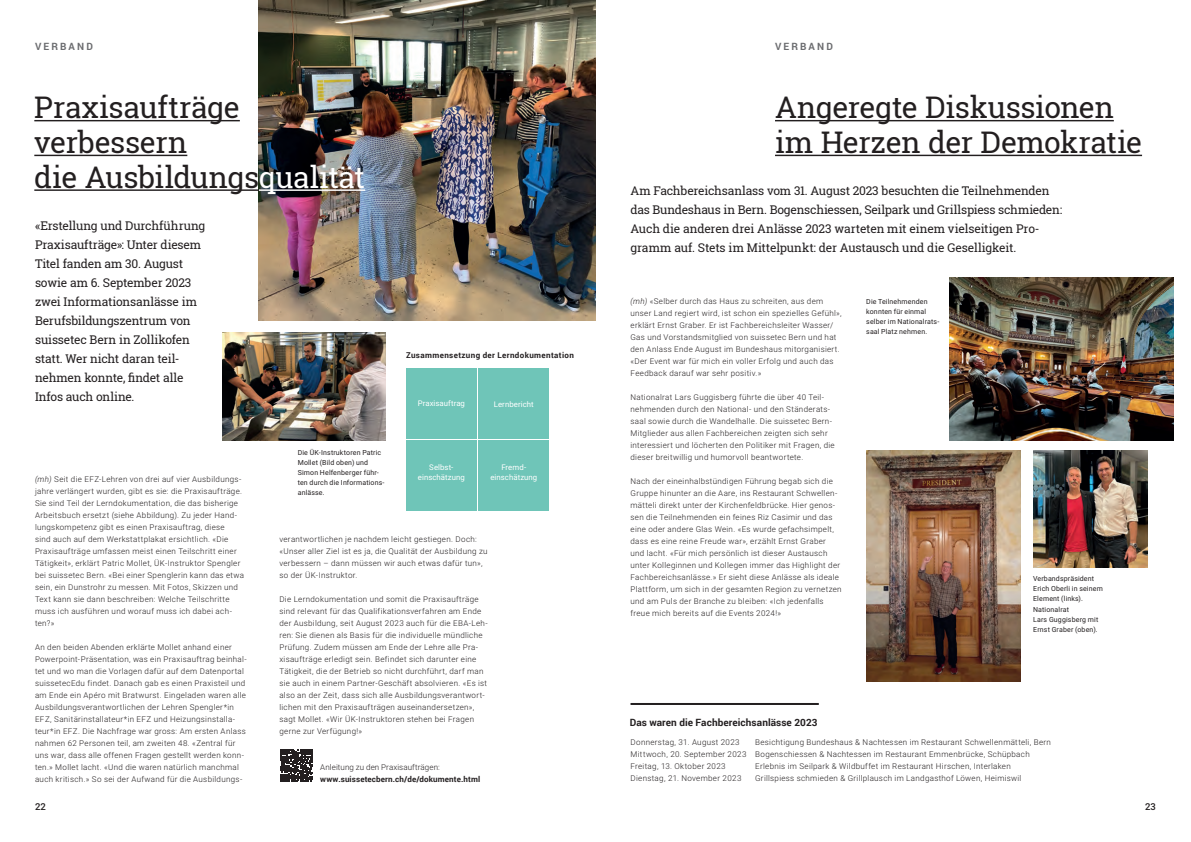
<style>
.page{position:relative;width:1191px;height:842px;background:#fff}
.page>*{position:absolute;margin:0;border:0;box-sizing:border-box;transform-origin:0 0}
.t1{font:29.8px/34.7px "Roboto Slab";letter-spacing:-.01em;color:#231f20}
.t2{font:12px/19px "Roboto Slab";letter-spacing:-.015em;color:#231f20}
.t3{font:700 10px "Roboto";letter-spacing:.005em;color:#231f20}
.t4{font:700 10px "Roboto";letter-spacing:.21em;color:#6c6d70}
.t5{font:500 9.5px "Roboto";color:#231f20}
.t6{font:300 8px/12px "Roboto";letter-spacing:.04em;color:#231f20}
.t7{font:700 8px "Roboto";letter-spacing:.015em;color:#231f20}
.t8{font:700 8px "Roboto";letter-spacing:.04em;color:#231f20}
.t9{font:300 8px "Roboto";letter-spacing:.01em;color:#231f20}
.t10{font:7.8px/10px "Roboto";letter-spacing:.005em;color:#fff;text-align:center}
.t11{font:7px/10px "Roboto";letter-spacing:.02em;color:#231f20}
.s1{color:#fff}
.s2{font-style:italic}
</style>
<div class="page">
<img style="left:259px;top:0;width:336px;height:320px">
<hr style="left:34px;top:120px;width:206px;height:1px;background:#231f20">
<hr style="left:34px;top:155px;width:153px;height:1px;background:#231f20">
<hr style="left:34px;top:189px;width:225px;height:2px;background:#231f20">
<hr style="left:259px;top:189px;width:106px;height:2px;background:#fff">
<hr style="left:775px;top:120px;width:338px;height:1px;background:#231f20">
<hr style="left:775px;top:155px;width:367px;height:1px;background:#231f20">
<img style="left:949px;top:277px;width:224px;height:163px">
<img style="left:222px;top:332px;width:163px;height:109px">
<hr style="left:630px;top:703px;width:189px;height:2px;background:#231f20">
<img style="left:1033px;top:451px;width:114px;height:116px">
<img style="left:866px;top:451px;width:154px;height:231px">
<div style="left:406px;top:368px;width:70px;height:70px;background:#6fc5b8"></div>
<div style="left:406px;top:440px;width:70px;height:70px;background:#6fc5b8"></div>
<div style="left:479px;top:368px;width:70px;height:70px;background:#6fc5b8"></div>
<div style="left:479px;top:440px;width:70px;height:70px;background:#6fc5b8"></div>
<svg style="left:280px;top:749px;width:32px;height:33px"></svg>
<p class="t4" style="left:35px;top:40px;width:59px">VERBAND</p>
<p class="t4" style="left:775px;top:40px;width:59px">VERBAND</p>
<h1 class="t1" style="left:34px;top:90px;width:332px">Praxisaufträge verbessern<br>die Ausbildungs<span class="s1">qualität</span></h1>
<h1 class="t1" style="left:775px;top:90px;width:368px">Angeregte Diskussionen im Herzen der Demokratie</h1>
<p class="t2" style="left:630px;top:181px;width:433px">Am Fachbereichsanlass vom 31. August 2023 besuchten die Teilnehmenden das Bundeshaus in Bern. Bogenschiessen, Seilpark und Grillspiess schmieden:<br>Auch die anderen drei Anlässe 2023 warteten mit einem vielseitigen Pro&shy;gramm auf. Stets im Mittelpunkt: der Austausch und die Geselligkeit.</p>
<p class="t2" style="left:35px;top:216px;width:172px">«Erstellung und Durchführung<br>Praxisaufträge»: Unter diesem<br>Titel fanden am 30. August sowie am 6. September 2023 zwei Informationsanlässe im<br>Berufsbildungszentrum von suissetec Bern in Zollikofen statt. Wer nicht daran teil&shy;nehmen konnte, findet alle<br>Infos auch online.</p>
<p class="t6" style="left:630px;top:294px;width:213px"><span class="s2">(mh)</span> «Selber durch das Haus zu schreiten, aus dem unser Land regiert wird, ist schon ein spezielles Gefühl», erklärt Ernst Graber. Er ist Fachbereichsleiter Wasser/ Gas und Vorstandsmitglied von suissetec Bern und hat den Anlass Ende August im Bundeshaus mitorganisiert. «Der Event war für mich ein voller Erfolg und auch das Feedback darauf war sehr positiv.»</p>
<p class="t6" style="left:630px;top:390px;width:206px">Nationalrat Lars Guggisberg führte die über 40 Teil&shy;nehmenden durch den National- und den Ständerats&shy;saal sowie durch die Wandelhalle. Die suissetec Bern-Mitglieder aus allen Fachbereichen zeigten sich sehr interessiert und löcherten den Politiker mit Fragen, die dieser breitwillig und humorvoll beantwortete.</p>
<p class="t6" style="left:630px;top:474px;width:213px">Nach der eineinhalbstündigen Führung begab sich die Gruppe hinunter an die Aare, ins Restaurant Schwellen&shy;mätteli direkt unter der Kirchenfeldbrücke. Hier genos&shy;sen die Teilnehmenden ein feines Riz Casimir und das eine oder andere Glas Wein. «Es wurde gefachsimpelt, dass es eine reine Freude war», erzählt Ernst Graber und lacht. «Für mich persönlich ist dieser Austausch unter Kolleginnen und Kollegen immer das Highlight der Fachbereichsanlässe.» Er sieht diese Anlässe als ideale Plattform, um sich in der gesamten Region zu vernetzen und am Puls der Branche zu bleiben: «Ich jedenfalls freue mich bereits auf die Events 2024!»</p>
<p class="t11" style="left:866px;top:296px;width:75px">Die Teilnehmenden konnten für einmal selber im Nationalrats&shy;saal Platz nehmen.</p>
<p class="t8" style="left:406px;top:350px;width:169px">Zusammensetzung der Lerndokumentation</p>
<p class="t10" style="left:418px;top:398px;width:49px">Praxisauftrag</p>
<p class="t10" style="left:494px;top:398px;width:41px">Lernbericht</p>
<p class="t11" style="left:298px;top:447px;width:88px">Die ÜK-Instruktoren Patric<br>Mollet (Bild oben) und<br>Simon Helfenberger führ&shy;ten durch die Informations&shy;anlässe.</p>
<p class="t10" style="left:418px;top:462px;width:48px">Selbst&shy;einschätzung</p>
<p class="t10" style="left:490px;top:462px;width:48px">Fremd&shy;einschätzung</p>
<p class="t6" style="left:35px;top:472px;width:211px"><span class="s2">(mh)</span> Seit die EFZ-Lehren von drei auf vier Ausbildungs&shy;jahre verlängert wurden, gibt es sie: die Praxisaufträge.<br>Sie sind Teil der Lerndokumentation, die das bisherige Arbeitsbuch ersetzt (siehe Abbildung). Zu jeder Hand&shy;lungskompetenz gibt es einen Praxisauftrag, diese<br>sind auch auf dem Werkstattplakat ersichtlich. «Die Praxisaufträge umfassen meist einen Teilschritt einer Tätigkeit», erklärt Patric Mollet, ÜK-Instruktor Spengler bei suissetec Bern. «Bei einer Spenglerin kann das etwa sein, ein Dunstrohr zu messen. Mit Fotos, Skizzen und Text kann sie dann beschreiben: Welche Teilschritte muss ich ausführen und worauf muss ich dabei ach&shy;ten?»</p>
<p class="t6" style="left:35px;top:640px;width:213px">An den beiden Abenden erklärte Mollet anhand einer Powerpoint-Präsentation, was ein Praxisauftrag beinhal&shy;tet und wo man die Vorlagen dafür auf dem Datenportal suissetecEdu findet. Danach gab es einen Praxisteil und am Ende ein Apéro mit Bratwurst. Eingeladen waren alle Ausbildungsverantwortlichen der Lehren Spengler*in EFZ, Sanitärinstallateur*in EFZ und Heizungsinstalla&shy;teur*in EFZ. Die Nachfrage war gross: Am ersten Anlass nahmen 62 Personen teil, am zweiten 48. «Zentral für uns war, dass alle offenen Fragen gestellt werden konn&shy;ten.» Mollet lacht. «Und die waren natürlich manchmal auch kritisch.» So sei der Aufwand für die Ausbildungs-</p>
<p class="t6" style="left:279px;top:533px;width:210px">verantwortlichen je nachdem leicht gestiegen. Doch: «Unser aller Ziel ist es ja, die Qualität der Ausbildung zu verbessern – dann müssen wir auch etwas dafür tun», so der ÜK-Instruktor.</p>
<p class="t6" style="left:279px;top:593px;width:210px">Die Lerndokumentation und somit die Praxisaufträge sind relevant für das Qualifikationsverfahren am Ende der Ausbildung, seit August 2023 auch für die EBA-Leh&shy;ren: Sie dienen als Basis für die individuelle mündliche Prüfung. Zudem müssen am Ende der Lehre alle Pra&shy;xisaufträge erledigt sein. Befindet sich darunter eine Tätigkeit, die der Betrieb so nicht durchführt, darf man sie auch in einem Partner-Geschäft absolvieren. «Es ist also an der Zeit, dass sich alle Ausbildungsverantwort&shy;lichen mit den Praxisaufträgen auseinandersetzen», sagt Mollet. «Wir ÜK-Instruktoren stehen bei Fragen gerne zur Verfügung!»</p>
<p class="t9" style="left:320px;top:761px;width:121px">Anleitung zu den Praxisaufträgen:</p>
<p class="t7" style="left:320px;top:773px;width:161px">www.suissetecbern.ch/de/dokumente.html</p>
<p class="t11" style="left:1033px;top:574px;width:71px">Verbandspräsident<br>Erich Oberli in seinem<br>Element (links).<br>Nationalrat<br>Lars Guggisberg mit<br>Ernst Graber (oben).</p>
<p class="t3" style="left:630px;top:715px;width:189px">Das waren die Fachbereichsanlässe 2023</p>
<p class="t6" style="left:755px;top:736px;width:297px">Besichtigung Bundeshaus &amp; Nachtessen im Restaurant Schwellenmätteli, Bern Bogenschiessen &amp; Nachtessen im Restaurant Emmenbrücke, Schüpbach Erlebnis im Seilpark &amp; Wildbuffet im Restaurant Hirschen, Interlaken Grillspiess schmieden &amp; Grillplausch im Landgasthof Löwen, Heimiswil</p>
<p class="t6" style="left:630px;top:736px;width:117px">Donnerstag, 31. August 2023<br>Mittwoch, 20. September 2023<br>Freitag, 13. Oktober 2023<br>Dienstag, 21. November 2023</p>
<p class="t5" style="left:35px;top:800px;width:12px">22</p>
<p class="t5" style="left:1145px;top:800px;width:12px">23</p>
</div>
